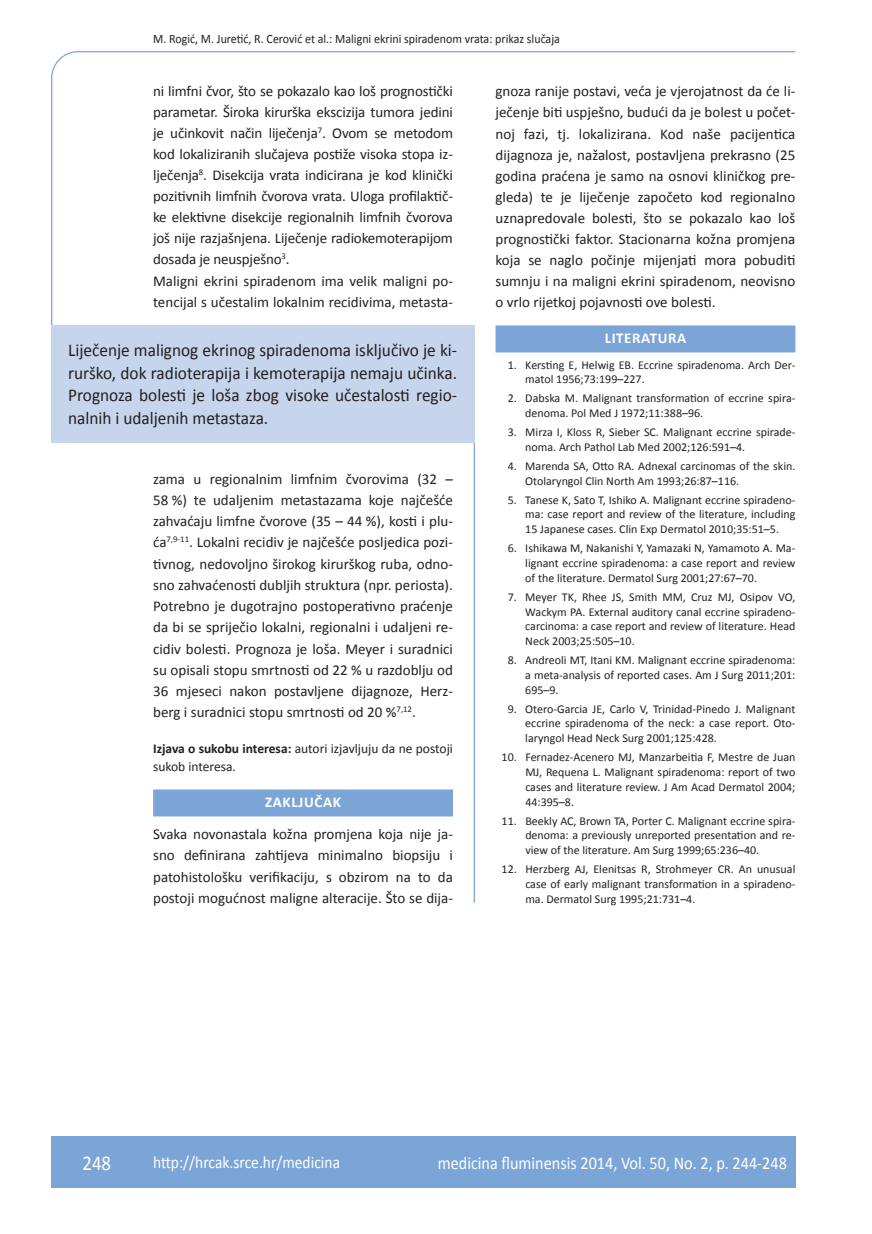
<style>
.page{position:relative;width:872px;height:1234px;background:#fff}
.page>*{position:absolute;margin:0;border:0;box-sizing:border-box;transform-origin:0 0}
.t1{font:21px "Calibri";color:#fff;scale:.9 1}
.t2{font:18px/22.5px "Calibri";color:#231f20;text-align:justify;scale:.96 1}
.t3{font:18px "Calibri";color:#fff;scale:.9 1}
.t4{font:17.25px "Calibri";color:#fff;scale:.9 1}
.t5{font:15px/21px "Calibri";letter-spacing:-.01em;color:#231f20;text-align:justify}
.t6{font:700 15px "Calibri";letter-spacing:.04em;color:#fff}
.t7{font:13.5px/18.3px "Calibri";color:#231f20}
.t8{font:12.75px "Calibri";color:#231f20;scale:.94 1}
.t9{font:12px/14.7px "Calibri";color:#231f20;text-align:justify}
.s1{font-weight:700}
</style>
<div class="page">
<svg style="left:51px;top:51px;width:745px;height:275px"></svg>
<hr style="left:473px;top:325px;width:2px;height:577px;background:#7ca5d7">
<div style="left:51px;top:1135px;width:744px;height:51px;background:#7ca5d7"></div>
<div style="left:495px;top:325px;width:300px;height:27px;background:#7ca5d7"></div>
<div style="left:51px;top:325px;width:423px;height:118px;background:#c6d5ec"></div>
<div style="left:153px;top:789px;width:300px;height:27px;background:#7ca5d7"></div>
<p class="t8" style="left:153px;top:30px;width:434px">M. Rogić, M. Juretić, R. Cerović et al.: Maligni ekrini spiradenom vrata: prikaz slučaja</p>
<p class="t5" style="left:153px;top:80px;width:301px;text-align:left">ni limfni čvor, što se pokazalo kao loš prognostički parametar. Široka kirurška ekscizija tumora jedini je učinkovit način liječenja<sup>7</sup>. Ovom se metodom kod lokaliziranih slučajeva postiže visoka stopa iz&shy;lječenja<sup>8</sup>. Disekcija vrata indicirana je kod klinički pozitivnih limfnih čvorova vrata. Uloga profilaktič&shy;ke elektivne disekcije regionalnih limfnih čvorova još nije razjašnjena. Liječenje radiokemoterapijom dosada je neuspješno<sup>3</sup>.<br>Maligni ekrini spiradenom ima velik maligni po&shy;tencijal s učestalim lokalnim recidivima, metasta-</p>
<p class="t5" style="left:495px;top:80px;width:301px">gnoza ranije postavi, veća je vjerojatnost da će li&shy;ječenje biti uspješno, budući da je bolest u počet&shy;noj fazi, tj. lokalizirana. Kod naše pacijentica dijagnoza je, nažalost, postavljena prekrasno (25 godina praćena je samo na osnovi kliničkog pre&shy;gleda) te je liječenje započeto kod regionalno uznapredovale bolesti, što se pokazalo kao loš prognostički faktor. Stacionarna kožna promjena koja se naglo počinje mijenjati mora pobuditi sumnju i na maligni ekrini spiradenom, neovisno o vrlo rijetkoj pojavnosti ove bolesti.</p>
<p class="t6" style="left:604px;top:328px;width:83px">LITERATURA</p>
<p class="t9" style="left:525px;top:356px;width:271px;text-indent:-18px">1. Kersting E, Helwig EB. Eccrine spiradenoma. Arch Der&shy;matol 1956;73:199–227.</p>
<p class="t9" style="left:525px;top:390px;width:271px;text-indent:-18px">2. Dabska M. Malignant transformation of eccrine spira&shy;denoma. Pol Med J 1972;11:388–96.</p>
<p class="t9" style="left:525px;top:424px;width:271px;text-indent:-18px">3. Mirza I, Kloss R, Sieber SC. Malignant eccrine spirade&shy;noma. Arch Pathol Lab Med 2002;126:591–4.</p>
<p class="t9" style="left:525px;top:458px;width:271px;text-indent:-18px">4. Marenda SA, Otto RA. Adnexal carcinomas of the skin.<br>Otolaryngol Clin North Am 1993;26:87–116.</p>
<p class="t9" style="left:525px;top:491px;width:271px;text-indent:-18px">5. Tanese K, Sato T, Ishiko A. Malignant eccrine spiradeno&shy;ma: case report and review of the literature, including 15 Japanese cases. Clin Exp Dermatol 2010;35:51–5.</p>
<p class="t9" style="left:525px;top:540px;width:271px;text-indent:-18px">6. Ishikawa M, Nakanishi Y, Yamazaki N, Yamamoto A. Ma&shy;lignant eccrine spiradenoma: a case report and review of the literature. Dermatol Surg 2001;27:67–70.</p>
<p class="t9" style="left:525px;top:588px;width:271px;text-indent:-18px">7. Meyer TK, Rhee JS, Smith MM, Cruz MJ, Osipov VO, Wackym PA. External auditory canal eccrine spiradeno&shy;carcinoma: a case report and review of literature. Head Neck 2003;25:505–10.</p>
<p class="t9" style="left:525px;top:652px;width:271px;text-indent:-18px">8. Andreoli MT, Itani KM. Malignant eccrine spiradenoma: a meta-analysis of reported cases. Am J Surg 2011;201:<br>695–9.</p>
<p class="t9" style="left:525px;top:700px;width:271px;text-indent:-18px">9. Otero-Garcia JE, Carlo V, Trinidad-Pinedo J. Malignant eccrine spiradenoma of the neck: a case report. Oto&shy;laryngol Head Neck Surg 2001;125:428.</p>
<p class="t9" style="left:525px;top:749px;width:272px;text-indent:-24px">10. Fernadez-Acenero MJ, Manzarbeitia F, Mestre de Juan MJ, Requena L. Malignant spiradenoma: report of two cases and literature review. J Am Acad Dermatol 2004; 44:395–8.</p>
<p class="t9" style="left:525px;top:812px;width:271px;text-indent:-24px">11. Beekly AC, Brown TA, Porter C. Malignant eccrine spira&shy;denoma: a previously unreported presentation and re&shy;view of the literature. Am Surg 1999;65:236–40.</p>
<p class="t9" style="left:525px;top:861px;width:272px;text-indent:-24px">12. Herzberg AJ, Elenitsas R, Strohmeyer CR. An unusual case of early malignant transformation in a spiradeno&shy;ma. Dermatol Surg 1995;21:731–4.</p>
<p class="t2" style="left:68px;top:338px;width:406px">Liječenje malignog ekrinog spiradenoma isključivo je ki&shy;rurško, dok radioterapija i kemoterapija nemaju učinka.<br>Prognoza bolesti je loša zbog visoke učestalosti regio&shy;nalnih i udaljenih metastaza.</p>
<p class="t5" style="left:153px;top:467px;width:301px">zama u regionalnim limfnim čvorovima (32 – 58 %) te udaljenim metastazama koje najčešće zahvaćaju limfne čvorove (35 – 44 %), kosti i plu&shy;ća<sup>7,9-11</sup>. Lokalni recidiv je najčešće posljedica pozi&shy;tivnog, nedovoljno širokog kirurškog ruba, odno&shy;sno zahvaćenosti dubljih struktura (npr. periosta).<br>Potrebno je dugotrajno postoperativno praćenje da bi se spriječio lokalni, regionalni i udaljeni re&shy;cidiv bolesti. Prognoza je loša. Meyer i suradnici su opisali stopu smrtnosti od 22 % u razdoblju od 36 mjeseci nakon postavljene dijagnoze, Herz&shy;berg i suradnici stopu smrtnosti od 20 %<sup>7,12</sup>.</p>
<p class="t7" style="left:153px;top:738px;width:301px"><span class="s1">Izjava o sukobu interesa:</span> autori izjavljuju da ne postoji sukob interesa.</p>
<p class="t6" style="left:265px;top:792px;width:77px">ZAKLJUČAK</p>
<p class="t5" style="left:153px;top:822px;width:301px">Svaka novonastala kožna promjena koja nije ja&shy;sno definirana zahtijeva minimalno biopsiju i patohistološku verifikaciju, s obzirom na to da postoji mogućnost maligne alteracije. Što se dija-</p>
<h1 class="t1" style="left:82px;top:1149px;width:33px">248</h1>
<p class="t4" style="left:153px;top:1150px;width:209px">http://hrcak.srce.hr/medicina</p>
<p class="t3" style="left:438px;top:1151px;width:389px">medicina fluminensis 2014, Vol. 50, No. 2, p. 244-248</p>
</div>
